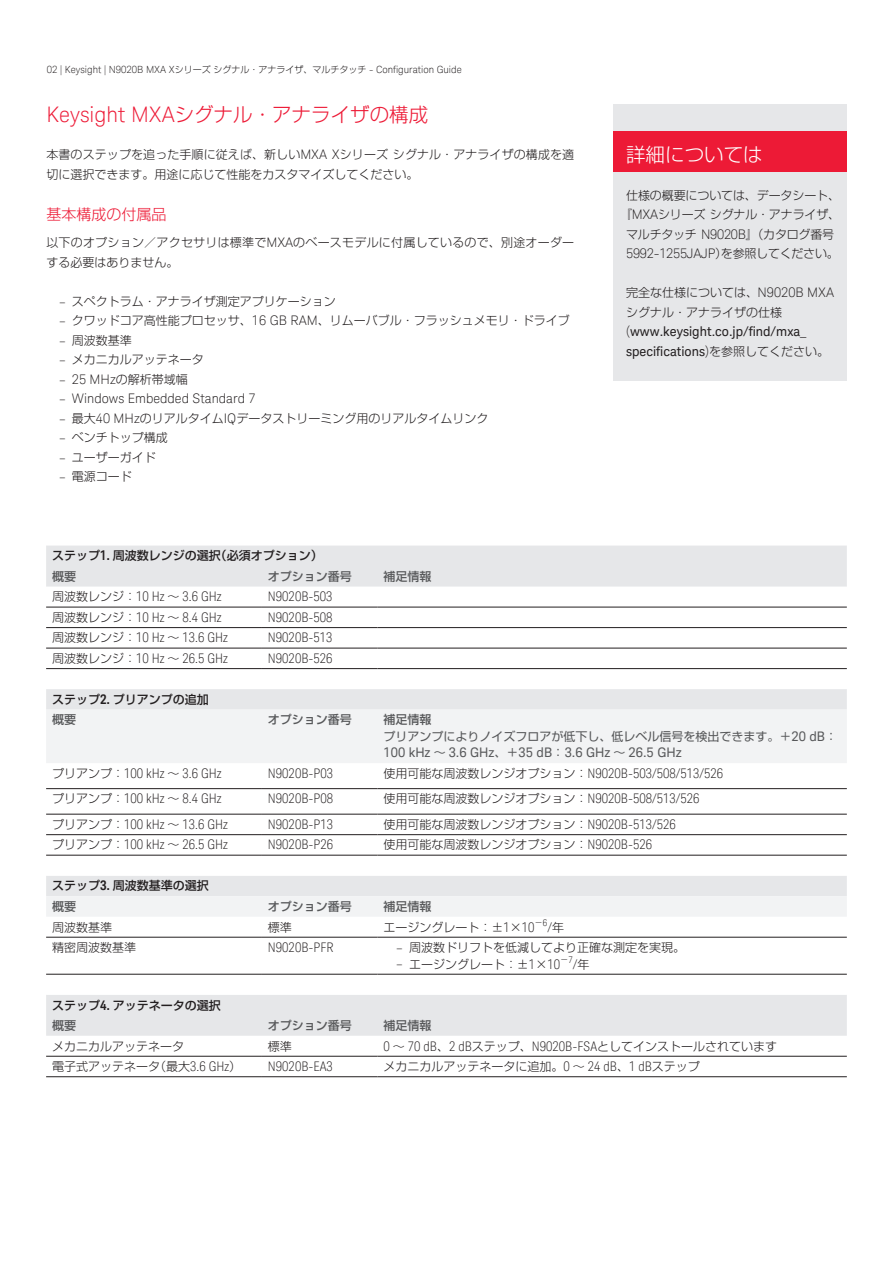
<style>
.page{position:relative;width:893px;height:1263px;background:#fff}
.page>*{position:absolute;margin:0;border:0;box-sizing:border-box;transform-origin:0 0}
.t1{font:300 19.5px "Shin Go Pro";color:#ed1a36}
.t2{font:300 19.5px "Shin Go Pro";color:#fff}
.t3{font:300 15px "Shin Go Pro";color:#ed1a36}
.t4{font:300 condensed 13.2px "Keysight Sans";color:#231f20}
.t5{font:13.2px/19.5px "Keysight Sans";color:#231f20}
.t6{font:13.2px "Keysight Sans";color:#57585a}
.t7{font:300 13.2px "Keysight Sans";color:#231f20}
.t8{font:300 13.2px "Keysight Sans";letter-spacing:-.02em;color:#231f20}
.t9{font:300 12px/19.5px "Shin Go Pro";color:#231f20}
.t10{font:500 12px/20.5px "Shin Go Pro";color:#231f20}
.t11{font:300 12px/19.5px "Shin Go Pro";letter-spacing:.02em;color:#231f20}
.t12{font:12px/16.5px "Shin Go Pro";color:#57585a}
.t13{font:500 12px "Shin Go Pro";color:#57585a}
.t14{font:300 9.9px "Keysight Sans";color:#231f20}
.s1{font-family:"Shin Go Pro";font-size:9px}
.s2{font-family:"Keysight Sans";font-size:21.45px}
.s3{font-family:"Keysight Sans";font-size:13.2px}
.s4{font-family:"Keysight Sans"}
.s5{font-size:12px}
.s6{font-family:"Keysight Sans Condensed";font-weight:700;font-size:13.2px}
.s7{color:#57585a}
.s8{font-family:"Shin Go Pro";font-size:12px}
.s9{font-weight:300}
.s10{font-family:"Shin Go Pro";font-weight:300;font-size:12px}
.s11{font-family:"Shin Go Pro";font-stretch:normal;font-size:12px}
.s12{font-weight:500}
.s13{font-family:"Keysight Sans";font-stretch:condensed;font-size:13.2px}
</style>
<div class="page">
<svg style="left:46px;top:545px;width:801px;height:491px;fill:#e6e7e9"></svg>
<svg style="left:262px;top:628px;width:585px;height:20px"></svg>
<svg style="left:46px;top:669px;width:801px;height:326px"></svg>
<svg style="left:46px;top:710px;width:801px;height:207px"></svg>
<hr style="left:46px;top:607px;width:216px;height:1px;background:#231f20">
<hr style="left:262px;top:607px;width:116px;height:1px;background:#231f20">
<hr style="left:378px;top:607px;width:469px;height:1px;background:#231f20">
<hr style="left:46px;top:627px;width:216px;height:1px;background:#231f20">
<hr style="left:262px;top:627px;width:116px;height:1px;background:#231f20">
<hr style="left:378px;top:627px;width:469px;height:1px;background:#231f20">
<hr style="left:46px;top:648px;width:216px;height:1px;background:#231f20">
<hr style="left:262px;top:648px;width:116px;height:1px;background:#231f20">
<hr style="left:378px;top:648px;width:469px;height:1px;background:#231f20">
<hr style="left:46px;top:668px;width:216px;height:1px;background:#231f20">
<hr style="left:262px;top:668px;width:116px;height:1px;background:#231f20">
<hr style="left:378px;top:668px;width:469px;height:1px;background:#231f20">
<hr style="left:46px;top:788px;width:216px;height:1px;background:#231f20">
<hr style="left:262px;top:788px;width:116px;height:1px;background:#231f20">
<hr style="left:378px;top:788px;width:469px;height:1px;background:#231f20">
<hr style="left:46px;top:814px;width:216px;height:1px;background:#231f20">
<hr style="left:262px;top:814px;width:116px;height:1px;background:#231f20">
<hr style="left:378px;top:814px;width:469px;height:1px;background:#231f20">
<hr style="left:46px;top:834px;width:216px;height:1px;background:#231f20">
<hr style="left:262px;top:834px;width:116px;height:1px;background:#231f20">
<hr style="left:378px;top:834px;width:469px;height:1px;background:#231f20">
<hr style="left:46px;top:855px;width:216px;height:1px;background:#231f20">
<hr style="left:262px;top:855px;width:116px;height:1px;background:#231f20">
<hr style="left:378px;top:855px;width:469px;height:1px;background:#231f20">
<hr style="left:46px;top:937px;width:216px;height:1px;background:#231f20">
<hr style="left:262px;top:937px;width:116px;height:1px;background:#231f20">
<hr style="left:378px;top:937px;width:469px;height:1px;background:#231f20">
<hr style="left:46px;top:974px;width:216px;height:1px;background:#231f20">
<hr style="left:262px;top:974px;width:116px;height:1px;background:#231f20">
<hr style="left:378px;top:974px;width:469px;height:1px;background:#231f20">
<hr style="left:46px;top:1056px;width:216px;height:1px;background:#231f20">
<hr style="left:46px;top:1076px;width:216px;height:1px;background:#231f20">
<hr style="left:262px;top:1056px;width:116px;height:1px;background:#231f20">
<hr style="left:262px;top:1076px;width:116px;height:1px;background:#231f20">
<hr style="left:378px;top:1056px;width:469px;height:1px;background:#231f20">
<hr style="left:378px;top:1076px;width:469px;height:1px;background:#231f20">
<div style="left:614px;top:105px;width:233px;height:276px;background:#e6e7e9"></div>
<div style="left:614px;top:132px;width:233px;height:40px;background:#ed1a36"></div>
<p class="t14" style="left:47px;top:64px;width:416px">02 | Keysight | N9020B MXA X<span class="s1">シリーズシグナル・アナライザ、マルチタッチ</span> - Configuration Guide</p>
<h1 class="t1" style="left:46px;top:98px;width:383px"><span class="s2">Keysight MXA</span>シグナル・アナライザの構成</h1>
<p class="t9" style="left:46px;top:144px;width:529px">本書のステップを追った手順に従えば、新しい<span class="s3">MXA X</span>シリーズシグナル・アナライザの構成を適切に選択できます。用途に応じて性能をカスタマイズしてください。</p>
<p class="t3" style="left:46px;top:202px;width:121px">基本構成の付属品</p>
<p class="t11" style="left:46px;top:232px;width:529px">以下のオプション／アクセサリは標準で<span class="s3">MXA</span>のベースモデルに付属しているので、別途オーダーする必要はありません。</p>
<p class="t9" style="left:59px;top:290px;width:278px"><span class="s4">–</span> スペクトラム・アナライザ測定アプリケーション</p>
<p class="t9" style="left:59px;top:310px;width:512px"><span class="s4">–</span> クワッドコア高性能プロセッサ、<span class="s3">16 GB RAM</span>、リムーバブル・フラッシュメモリ・ドライブ</p>
<p class="t9" style="left:59px;top:329px;width:74px"><span class="s4">–</span> 周波数基準</p>
<p class="t9" style="left:59px;top:349px;width:146px"><span class="s4">–</span> メカニカルアッテネータ</p>
<p class="t9" style="left:59px;top:368px;width:130px"><span class="s4">–</span> <span class="s3">25 MHz</span>の解析帯域幅</p>
<p class="t7" style="left:59px;top:391px;width:198px"><span class="s5">–</span> Windows Embedded Standard 7</p>
<p class="t9" style="left:59px;top:407px;width:431px"><span class="s4">–</span> 最大<span class="s3">40 MHz</span>のリアルタイム<span class="s3">IQ</span>データストリーミング用のリアルタイムリンク</p>
<p class="t9" style="left:59px;top:427px;width:110px"><span class="s4">–</span> ベンチトップ構成</p>
<p class="t9" style="left:59px;top:446px;width:98px"><span class="s4">–</span> ユーザーガイド</p>
<p class="t9" style="left:59px;top:466px;width:74px"><span class="s4">–</span> 電源コード</p>
<p class="t10" style="left:52px;top:544px;width:272px">ステップ<span class="s6">1.</span> 周波数レンジの選択（必須オプション）<span class="s7">概要</span></p>
<p class="t13" style="left:268px;top:566px;width:85px">オプション番号</p>
<p class="t13" style="left:383px;top:566px;width:49px">補足情報</p>
<h1 class="t2" style="left:626px;top:139px;width:138px">詳細については</h1>
<p class="t9" style="left:620px;top:184px;width:221px;text-align:center">仕様の概要については、データシート、『<span class="s3">MXA</span>シリーズシグナル・アナライザ、マルチタッチ <span class="s3">N9020B</span>』（カタログ番号</p>
<p class="t8" style="left:626px;top:246px;width:214px">5992-1255JAJP<span class="s8">）を参照してください。</span></p>
<p class="t9" style="left:626px;top:282px;width:209px">完全な仕様については、<span class="s3">N9020B MXA</span>シグナル・アナライザの仕様</p>
<p class="t5" style="left:626px;top:322px;width:204px"><span class="s9">(</span>www.keysight.co.jp/find/mxa_ specifications<span class="s9">)</span><span class="s10">を参照してください。</span></p>
<p class="t4" style="left:52px;top:589px;width:171px"><span class="s11">周波数レンジ：</span>10 Hz <span class="s11">～</span> 3.6 GHz</p>
<p class="t4" style="left:268px;top:589px;width:66px">N9020B-503</p>
<p class="t4" style="left:52px;top:609px;width:171px"><span class="s11">周波数レンジ：</span>10 Hz <span class="s11">～</span> 8.4 GHz</p>
<p class="t4" style="left:268px;top:609px;width:66px">N9020B-508</p>
<p class="t4" style="left:52px;top:630px;width:177px"><span class="s11">周波数レンジ：</span>10 Hz <span class="s11">～</span> 13.6 GHz</p>
<p class="t4" style="left:268px;top:630px;width:66px">N9020B-513</p>
<p class="t4" style="left:52px;top:650px;width:177px"><span class="s11">周波数レンジ：</span>10 Hz <span class="s11">～</span> 26.5 GHz</p>
<p class="t4" style="left:268px;top:650px;width:66px">N9020B-526</p>
<p class="t10" style="left:52px;top:688px;width:158px">ステップ<span class="s6">2.</span> プリアンプの追加<span class="s7">概要</span></p>
<p class="t13" style="left:268px;top:710px;width:85px">オプション番号</p>
<p class="t12" style="left:383px;top:710px;width:455px"><span class="s12">補足情報<br></span>プリアンプによりノイズフロアが低下し、低レベル信号を検出できます。＋<span class="s3">20 dB</span>：</p>
<p class="t6" style="left:384px;top:745px;width:300px">100 kHz <span class="s8">～</span> 3.6 GHz<span class="s8">、＋</span>35 dB<span class="s8">：</span>3.6 GHz <span class="s8">～</span> 26.5 GHz</p>
<p class="t4" style="left:52px;top:765px;width:171px"><span class="s11">プリアンプ：</span>100 kHz <span class="s11">～</span> 3.6 GHz</p>
<p class="t4" style="left:268px;top:765px;width:67px">N9020B-P03</p>
<p class="t4" style="left:384px;top:765px;width:341px"><span class="s11">使用可能な周波数レンジオプション：</span>N9020B-503/508/513/526</p>
<p class="t4" style="left:52px;top:791px;width:171px"><span class="s11">プリアンプ：</span>100 kHz <span class="s11">～</span> 8.4 GHz</p>
<p class="t4" style="left:268px;top:791px;width:67px">N9020B-P08</p>
<p class="t4" style="left:384px;top:791px;width:318px"><span class="s11">使用可能な周波数レンジオプション：</span>N9020B-508/513/526</p>
<p class="t4" style="left:52px;top:816px;width:177px"><span class="s11">プリアンプ：</span>100 kHz <span class="s11">～</span> 13.6 GHz</p>
<p class="t4" style="left:268px;top:816px;width:67px">N9020B-P13</p>
<p class="t9" style="left:384px;top:813px;width:294px">使用可能な周波数レンジオプション：<span class="s13">N9020B-513/526</span></p>
<p class="t4" style="left:52px;top:837px;width:177px"><span class="s11">プリアンプ：</span>100 kHz <span class="s11">～</span> 26.5 GHz</p>
<p class="t4" style="left:268px;top:837px;width:67px">N9020B-P26</p>
<p class="t9" style="left:384px;top:834px;width:270px">使用可能な周波数レンジオプション：<span class="s13">N9020B-526</span></p>
<p class="t10" style="left:52px;top:874px;width:158px">ステップ<span class="s6">3.</span> 周波数基準の選択<span class="s7">概要</span></p>
<p class="t13" style="left:268px;top:896px;width:85px">オプション番号</p>
<p class="t13" style="left:383px;top:896px;width:49px">補足情報</p>
<p class="t9" style="left:52px;top:916px;width:61px">周波数基準</p>
<p class="t9" style="left:268px;top:916px;width:25px">標準</p>
<p class="t9" style="left:383px;top:916px;width:182px">エージングレート：±<span class="s13">1</span>×<span class="s13">10</span><sup>－</sup><sup>6</sup><span class="s13">/</span>年</p>
<p class="t9" style="left:52px;top:936px;width:85px">精密周波数基準</p>
<p class="t4" style="left:268px;top:939px;width:67px">N9020B-PFR</p>
<p class="t9" style="left:396px;top:936px;width:290px"><span class="s4">–</span> 周波数ドリフトを低減してより正確な測定を実現。</p>
<p class="t9" style="left:396px;top:953px;width:195px"><span class="s4">–</span> エージングレート：±<span class="s13">1</span>×<span class="s13">10</span><sup>－</sup><sup>7</sup><span class="s13">/</span>年</p>
<p class="t10" style="left:52px;top:993px;width:170px">ステップ<span class="s6">4.</span> アッテネータの選択<span class="s7">概要</span></p>
<p class="t13" style="left:268px;top:1015px;width:85px">オプション番号</p>
<p class="t13" style="left:383px;top:1015px;width:49px">補足情報</p>
<p class="t9" style="left:52px;top:1035px;width:133px">メカニカルアッテネータ</p>
<p class="t9" style="left:268px;top:1035px;width:25px">標準</p>
<p class="t9" style="left:384px;top:1035px;width:395px"><span class="s13">0</span> ～ <span class="s13">70 dB</span>、<span class="s13">2 dB</span>ステップ、<span class="s13">N9020B-FSA</span>としてインストールされています</p>
<p class="t9" style="left:52px;top:1055px;width:191px">電子式アッテネータ（最大<span class="s13">3.6 GHz</span>）</p>
<p class="t4" style="left:268px;top:1058px;width:66px">N9020B-EA3</p>
<p class="t9" style="left:384px;top:1055px;width:318px">メカニカルアッテネータに追加。<span class="s13">0</span> ～ <span class="s13">24 dB</span>、<span class="s13">1 dB</span>ステップ</p>
</div>
